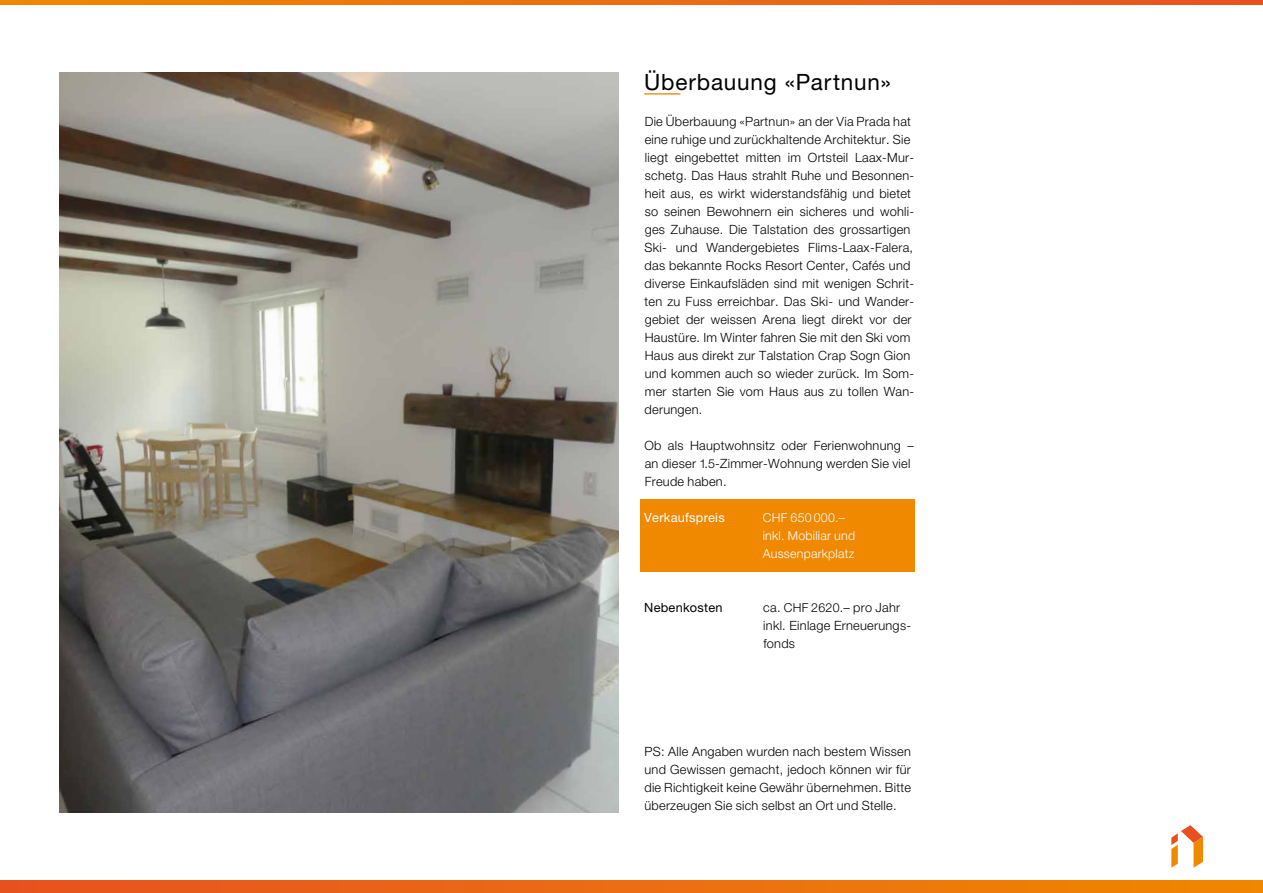
<style>
.page{position:relative;width:1263px;height:893px;background:#fff}
.page>*{position:absolute;margin:0;border:0;box-sizing:border-box;transform-origin:0 0}
.t1{font:22.5px "Helvetica Neue LT Std";letter-spacing:.035em;color:#000}
.t2{font:300 12.75px/18px "Helvetica Neue LT Std";letter-spacing:.02em;color:#000}
.t3{font:12.75px "Helvetica Neue LT Std";letter-spacing:.02em;color:#fff}
.t4{font:12.75px "Helvetica Neue LT Std";letter-spacing:.02em;color:#000}
.t5{font:300 12.3px/18px "Helvetica Neue LT Std";letter-spacing:.02em;color:#fff}
.s1{font-size:12.3px}
</style>
<div class="page">
<svg style="left:0;top:0;width:1263px;height:4px"></svg>
<img style="left:60px;top:72px;width:559px;height:740px">
<div style="left:640px;top:500px;width:274px;height:72px;background:#f08800"></div>
<hr style="left:644px;top:93px;width:36px;height:2px;background:#f08800">
<svg style="left:0;top:880px;width:1263px;height:13px"></svg>
<svg style="left:1171px;top:825px;width:32px;height:43px"></svg>
<h1 class="t1" style="left:644px;top:68px;width:248px">Überbauung «Partnun»</h1>
<p class="t2" style="left:644px;top:112px;width:271px">Die Überbauung «Partnun» an der Via Prada hat eine ruhige und zurückhaltende Architektur. Sie liegt eingebettet mitten im Ortsteil Laax-Mur&shy;schetg. Das Haus strahlt Ruhe und Besonnen&shy;heit aus, es wirkt widerstandsfähig und bietet so seinen Bewohnern ein sicheres und wohli&shy;ges Zuhause. Die Talstation des grossartigen Ski- und Wandergebietes Flims-Laax-Falera, das bekannte Rocks Resort Center, Cafés und diverse Einkaufsläden sind mit wenigen Schrit&shy;ten zu Fuss erreichbar. Das Ski- und Wander&shy;gebiet der weissen Arena liegt direkt vor der Haustüre. Im Winter fahren Sie mit den Ski vom Haus aus direkt zur Talstation Crap Sogn Gion und kommen auch so wieder zurück. Im Som&shy;mer starten Sie vom Haus aus zu tollen Wan&shy;derungen.</p>
<p class="t2" style="left:644px;top:436px;width:271px">Ob als Hauptwohnsitz oder Ferienwohnung – an dieser <span class="s1">1</span>.<span class="s1">5</span>-Zimmer-Wohnung werden Sie viel<br>Freude haben.</p>
<p class="t3" style="left:644px;top:510px;width:82px">Verkaufspreis</p>
<p class="t5" style="left:763px;top:508px;width:94px">CHF 650 000.– inkl. Mobiliar und<br>Aussenparkplatz</p>
<p class="t4" style="left:644px;top:600px;width:80px">Nebenkosten</p>
<p class="t2" style="left:763px;top:598px;width:149px">ca. <span class="s1">CHF 2620</span>.– pro Jahr inkl. Einlage Erneuerungs&shy;fonds</p>
<p class="t2" style="left:644px;top:742px;width:268px;text-align:justify">PS: Alle Angaben wurden nach bestem Wissen und Gewissen gemacht, jedoch können wir für die Richtigkeit keine Gewähr übernehmen. Bitte überzeugen Sie sich selbst an Ort und Stelle.</p>
</div>
